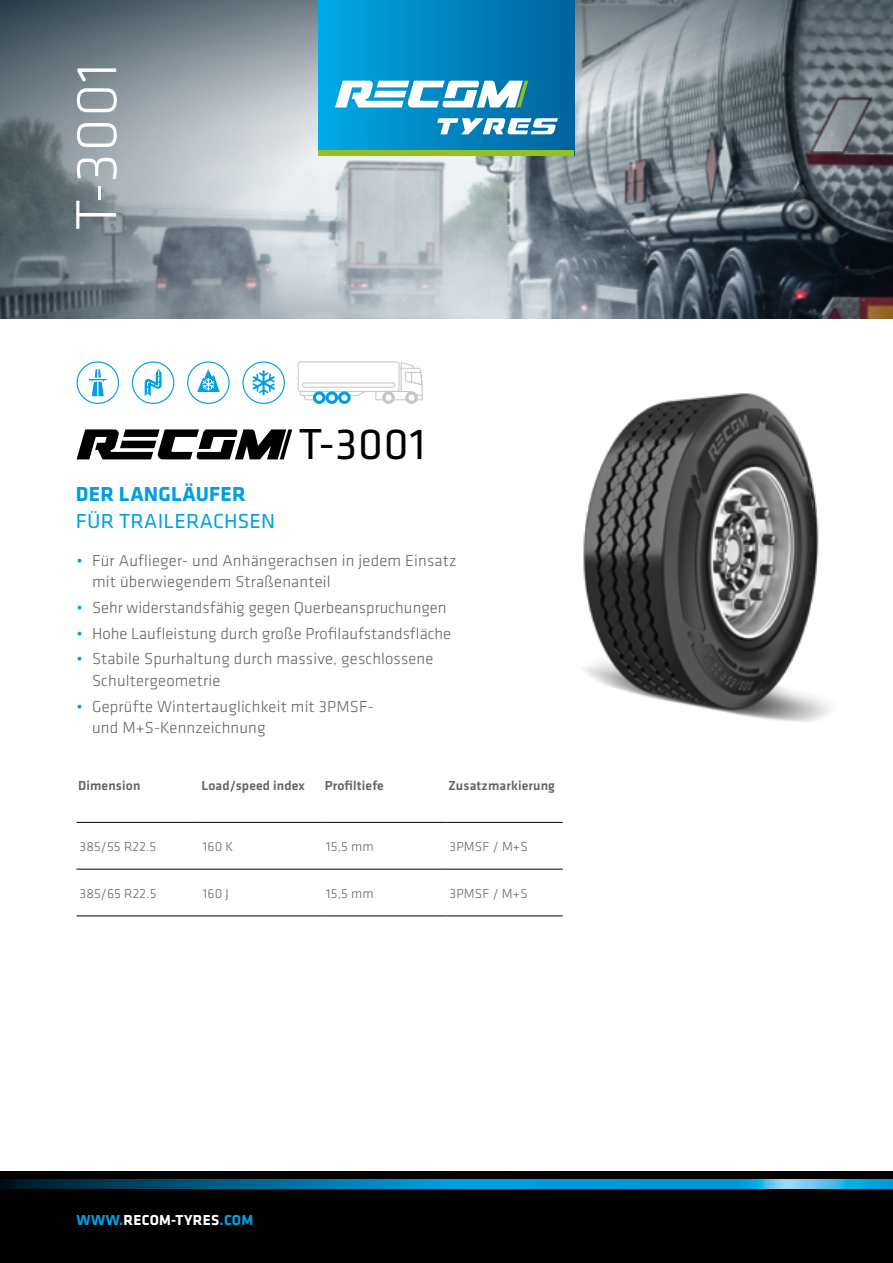
<style>
.page{position:relative;width:893px;height:1263px;background:#fff}
.page>*{position:absolute;margin:0;border:0;box-sizing:border-box;transform-origin:0 0}
.t1{font:300 60px "Klavika Basic";color:#fff}
.t2{font:45px "Klavika Basic";color:#000}
.t3{font:21px "Klavika Basic";letter-spacing:.01em;color:#009fe3}
.t4{font:700 21px "Klavika Basic";letter-spacing:.01em;color:#009fe3}
.t5{font:300 16.5px/21.5px "Klavika Basic";letter-spacing:.01em;color:#646363}
.t6{font:700 15px "Klavika";letter-spacing:.02em;color:#fff}
.t7{font:300 13.5px "Klavika Basic";letter-spacing:.01em;color:#646363}
.t8{font:500 13.5px "Klavika Basic";letter-spacing:.01em;color:#646363}
.s1{color:#009fe3}
</style>
<div class="page">
<svg style="left:0;top:0;width:893px;height:319px"></svg>
<img style="left:583px;top:393px;width:247px;height:329px">
<div style="left:0;top:1171px;width:893px;height:92px;background:#000"></div>
<svg style="left:0;top:1179px;width:893px;height:9px"></svg>
<hr style="left:77px;top:822px;width:123px;height:1px;background:#000">
<hr style="left:200px;top:822px;width:123px;height:1px;background:#000">
<hr style="left:323px;top:822px;width:123px;height:1px;background:#000">
<hr style="left:446px;top:822px;width:117px;height:1px;background:#000">
<hr style="left:77px;top:869px;width:123px;height:1px;background:#000">
<hr style="left:200px;top:869px;width:123px;height:1px;background:#000">
<hr style="left:323px;top:869px;width:123px;height:1px;background:#000">
<hr style="left:446px;top:869px;width:117px;height:1px;background:#000">
<hr style="left:77px;top:916px;width:123px;height:1px;background:#000">
<hr style="left:200px;top:916px;width:123px;height:1px;background:#000">
<hr style="left:323px;top:916px;width:123px;height:1px;background:#000">
<hr style="left:446px;top:916px;width:117px;height:1px;background:#000">
<svg style="left:77px;top:361px;width:42px;height:43px"></svg>
<svg style="left:132px;top:361px;width:42px;height:43px"></svg>
<svg style="left:187px;top:361px;width:43px;height:43px"></svg>
<svg style="left:242px;top:361px;width:43px;height:43px"></svg>
<svg style="left:299px;top:361px;width:124px;height:43px"></svg>
<svg style="left:77px;top:429px;width:215px;height:30px"></svg>
<div style="left:319px;top:0;width:255px;height:150px;background:linear-gradient(to right,#01a9e8,#01639b)"></div>
<svg style="left:335px;top:81px;width:193px;height:26px"></svg>
<svg style="left:437px;top:118px;width:121px;height:16px"></svg>
<div style="left:319px;top:150px;width:255px;height:6px;background:#95c11f"></div>
<h1 class="t1" style="left:60px;top:230px;width:169px;rotate:-90deg">T-3001</h1>
<p class="t4" style="left:76px;top:478px;width:171px">DER LANGLÄUFER</p>
<p class="t3" style="left:76px;top:507px;width:201px">FÜR TRAILERACHSEN</p>
<h2 class="t2" style="left:299px;top:415px;width:128px">T-3001</h2>
<p class="t5" style="left:92px;top:549px;width:366px;text-indent:-16px"><span class="s1">•</span> Für Auflieger- und Anhängerachsen in jedem Einsatz mit überwiegendem Straßenanteil</p>
<p class="t5" style="left:77px;top:597px;width:371px"><span class="s1">•</span> Sehr widerstandsfähig gegen Querbeanspruchungen</p>
<p class="t5" style="left:77px;top:622px;width:376px"><span class="s1">•</span> Hohe Laufleistung durch große Profilaufstandsfläche</p>
<p class="t5" style="left:92px;top:648px;width:343px;text-indent:-16px"><span class="s1">•</span> Stabile Spurhaltung durch massive, geschlossene<br>Schultergeometrie</p>
<p class="t5" style="left:92px;top:695px;width:283px;text-indent:-16px"><span class="s1">•</span> Geprüfte Wintertauglichkeit mit 3PMSF&shy;und M+S-Kennzeichnung</p>
<p class="t8" style="left:78px;top:776px;width:64px">Dimension</p>
<p class="t8" style="left:201px;top:776px;width:105px">Load/speed index</p>
<p class="t8" style="left:325px;top:776px;width:61px">Profiltiefe</p>
<p class="t8" style="left:448px;top:776px;width:108px">Zusatzmarkierung</p>
<p class="t7" style="left:80px;top:838px;width:78px">385/55 R22.5</p>
<p class="t7" style="left:203px;top:838px;width:32px">160 K</p>
<p class="t7" style="left:326px;top:838px;width:49px">15,5 mm</p>
<p class="t7" style="left:450px;top:838px;width:80px">3PMSF / M+S</p>
<p class="t7" style="left:80px;top:885px;width:78px">385/65 R22.5</p>
<p class="t7" style="left:203px;top:885px;width:27px">160 J</p>
<p class="t7" style="left:326px;top:885px;width:49px">15,5 mm</p>
<p class="t7" style="left:450px;top:885px;width:80px">3PMSF / M+S</p>
<p class="t6" style="left:77px;top:1212px;width:178px"><span class="s1">WWW.</span>RECOM-TYRES<span class="s1">.COM</span></p>
</div>
